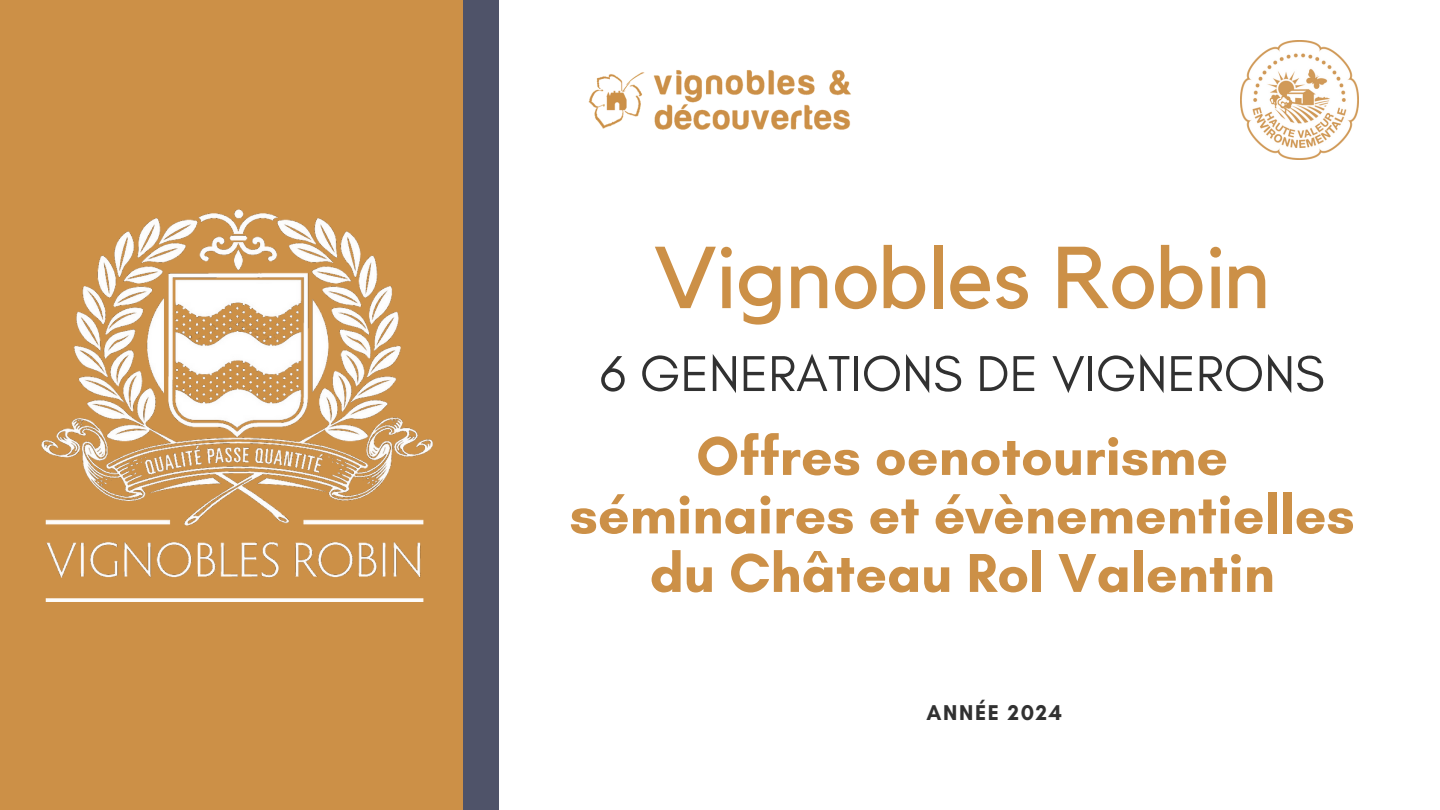
<style>
.page{position:relative;width:1440px;height:810px;background:#fff}
.page>*{position:absolute;margin:0;border:0;box-sizing:border-box;transform-origin:0 0}
.t1{font:86.7px "Kollektif";color:#cc9047}
.t2{font:700 55.7px/58.5px "Glacial Indifference";color:#cc9047;text-align:center}
.t3{font:51.3px "Glacial Indifference";color:#313131}
.t4{font:700 21.8px "Glacial Indifference";letter-spacing:.075em;color:#313131}
</style>
<div class="page">
<div style="left:0;top:0;width:481px;height:810px;background:#cc9047"></div>
<div style="left:463px;top:0;width:35px;height:810px;background:#4f5369"></div>
<img style="left:42px;top:209px;width:390px;height:392px">
<img style="left:588px;top:70px;width:263px;height:60px">
<img style="left:1240px;top:41px;width:119px;height:118px">
<p class="t1" style="left:654px;top:238px;width:619px">Vignobles Robin</p>
<h1 class="t3" style="left:600px;top:342px;width:726px">6 GENERATIONS DE VIGNERONS</h1>
<h2 class="t2" style="left:570px;top:426px;width:787px">Offres oenotourisme séminaires et évènementielles du Château Rol Valentin</h2>
<h3 class="t4" style="left:927px;top:699px;width:137px">ANNÉE 2024</h3>
</div>
